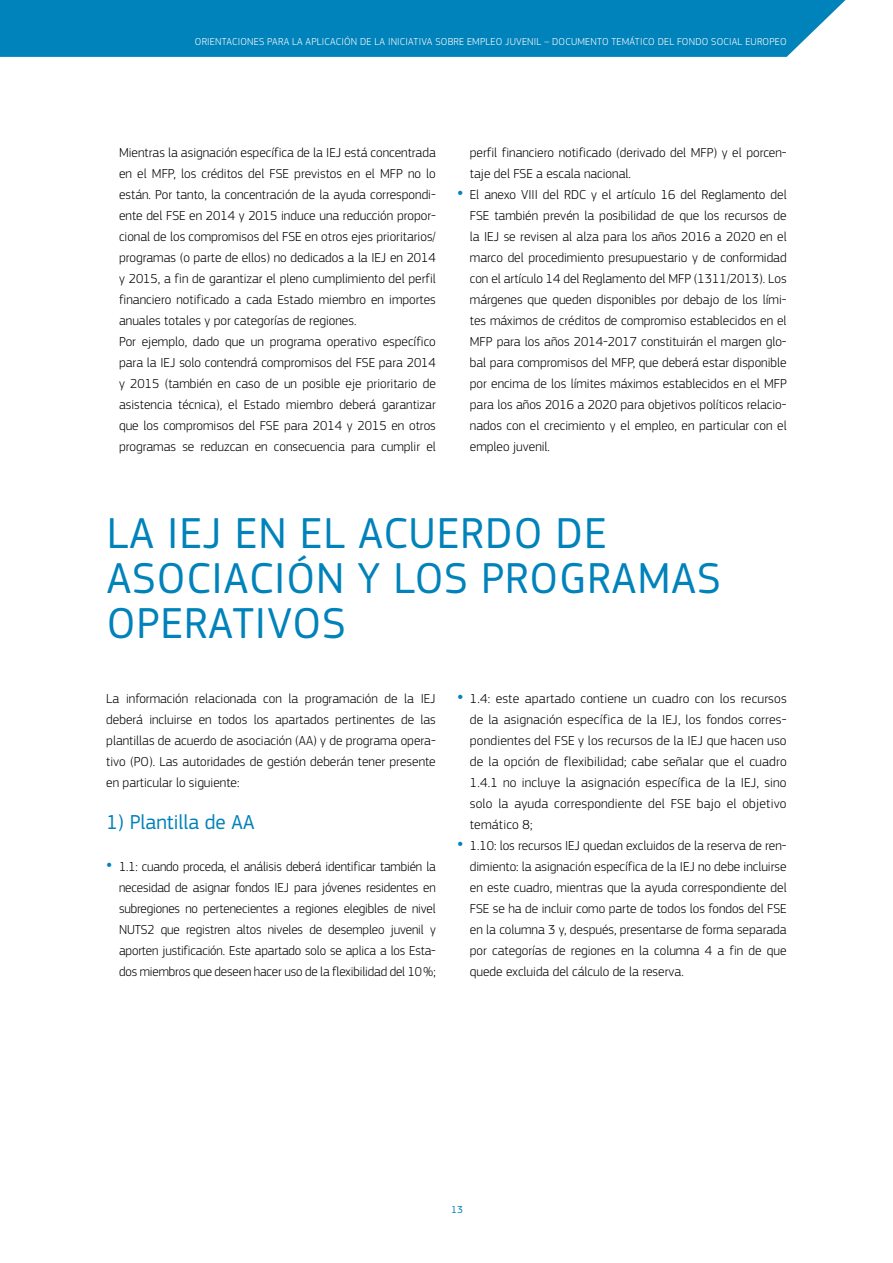
<style>
.page{position:relative;width:893px;height:1263px;background:#fff}
.page>*{position:absolute;margin:0;border:0;box-sizing:border-box;transform-origin:0 0}
.t1{font:45px/45px "EC Square Sans Pro";letter-spacing:.02em;color:#0082ba}
.t2{font:21px "EC Square Sans Pro";color:#0082ba}
.t3{font:300 13.5px/21px "EC Square Sans Pro";color:#000;text-align:justify}
.t4{font:300 10.5px "EC Square Sans Pro";letter-spacing:.02em;color:#fff}
.t5{font:10.5px "EC Square Sans Pro";color:#0082ba}
.s1{font-size:24px;color:#0082ba}
</style>
<div class="page">
<div style="left:0;top:0;width:846px;height:57px;background:#0082ba"></div>
<p class="t4" style="left:195px;top:35px;width:593px">ORIENTACIONES PARA LA APLICACIÓN DE LA INICIATIVA SOBRE EMPLEO JUVENIL – DOCUMENTO TEMÁTICO DEL FONDO SOCIAL EUROPEO</p>
<p class="t3" style="left:119px;top:142px;width:318px;text-align:left">Mientras la asignación específica de la IEJ está concentrada en el MFP, los créditos del FSE previstos en el MFP no lo están. Por tanto, la concentración de la ayuda correspondi&shy;ente del FSE en 2014 y 2015 induce una reducción propor&shy;cional de los compromisos del FSE en otros ejes prioritarios/ programas (o parte de ellos) no dedicados a la IEJ en 2014 y 2015, a fin de garantizar el pleno cumplimiento del perfil financiero notificado a cada Estado miembro en importes anuales totales y por categorías de regiones.<br>Por ejemplo, dado que un programa operativo específico para la IEJ solo contendrá compromisos del FSE para 2014 y 2015 (también en caso de un posible eje prioritario de asistencia técnica), el Estado miembro deberá garantizar que los compromisos del FSE para 2014 y 2015 en otros programas se reduzcan en consecuencia para cumplir el</p>
<p class="t3" style="left:470px;top:142px;width:318px">perfil financiero notificado (derivado del MFP) y el porcen&shy;taje del FSE a escala nacional.</p>
<p class="t3" style="left:470px;top:184px;width:318px;text-indent:-13px"><span class="s1">•</span> El anexo VIII del RDC y el artículo 16 del Reglamento del FSE también prevén la posibilidad de que los recursos de la IEJ se revisen al alza para los años 2016 a 2020 en el marco del procedimiento presupuestario y de conformidad con el artículo 14 del Reglamento del MFP (1311/2013). Los márgenes que queden disponibles por debajo de los lími&shy;tes máximos de créditos de compromiso establecidos en el MFP para los años 2014-2017 constituirán el margen glo&shy;bal para compromisos del MFP, que deberá estar disponible por encima de los límites máximos establecidos en el MFP para los años 2016 a 2020 para objetivos políticos relacio&shy;nados con el crecimiento y el empleo, en particular con el empleo juvenil.</p>
<h1 class="t1" style="left:107px;top:511px;width:616px">LA IEJ EN EL ACUERDO DE<br>ASOCIACIÓN Y LOS PROGRAMAS<br>OPERATIVOS</h1>
<p class="t3" style="left:106px;top:688px;width:331px">La información relacionada con la programación de la IEJ deberá incluirse en todos los apartados pertinentes de las plantillas de acuerdo de asociación (AA) y de programa opera&shy;tivo (PO). Las autoridades de gestión deberán tener presente en particular lo siguiente:</p>
<h2 class="t2" style="left:106px;top:810px;width:150px">1) Plantilla de AA</h2>
<p class="t3" style="left:119px;top:856px;width:318px;text-indent:-13px"><span class="s1">•</span> 1.1: cuando proceda, el análisis deberá identificar también la necesidad de asignar fondos IEJ para jóvenes residentes en subregiones no pertenecientes a regiones elegibles de nivel NUTS2 que registren altos niveles de desempleo juvenil y aporten justificación. Este apartado solo se aplica a los Esta&shy;dos miembros que deseen hacer uso de la flexibilidad del 10%;</p>
<p class="t3" style="left:470px;top:688px;width:318px;text-indent:-13px"><span class="s1">•</span> 1.4: este apartado contiene un cuadro con los recursos de la asignación específica de la IEJ, los fondos corres&shy;pondientes del FSE y los recursos de la IEJ que hacen uso de la opción de flexibilidad; cabe señalar que el cuadro 1.4.1 no incluye la asignación específica de la IEJ, sino solo la ayuda correspondiente del FSE bajo el objetivo temático 8;</p>
<p class="t3" style="left:470px;top:835px;width:318px;text-indent:-13px"><span class="s1">•</span> 1.10: los recursos IEJ quedan excluidos de la reserva de ren&shy;dimiento: la asignación específica de la IEJ no debe incluirse en este cuadro, mientras que la ayuda correspondiente del FSE se ha de incluir como parte de todos los fondos del FSE en la columna 3 y, después, presentarse de forma separada por categorías de regiones en la columna 4 a fin de que quede excluida del cálculo de la reserva.</p>
<p class="t5" style="left:451px;top:1203px;width:13px">13</p>
</div>
